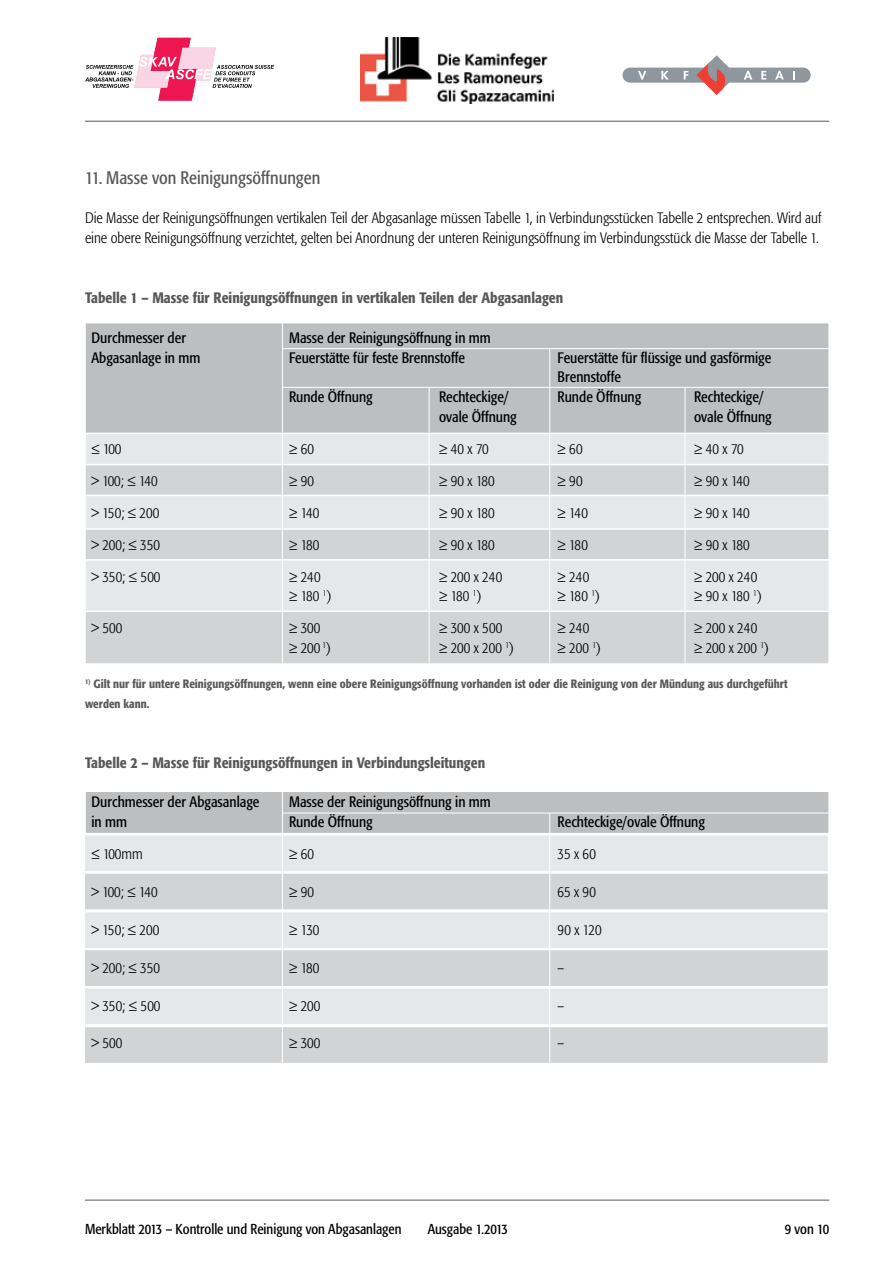
<style>
.page{position:relative;width:893px;height:1263px;background:#fff}
.page>*{position:absolute;margin:0;border:0;box-sizing:border-box;transform-origin:0 0}
.t1{font:condensed 18px "Formata";color:#58595b}
.t2{font:300 condensed 15px/19.8px "Formata";color:#000}
.t3{font:condensed 15px/19.8px "Formata";color:#000}
.t4{font:500 condensed 15px "Formata";color:#58595b}
.t5{font:condensed 14.25px "Formata";color:#000}
.t6{font:500 condensed 12px/19.8px "Formata";color:#58595b}
</style>
<div class="page">
<hr style="left:85px;top:121px;width:744px;height:1px;background:#58595b">
<div style="left:622px;top:68px;width:189px;height:15px;background:#8e979d;border-radius:7px"></div>
<svg style="left:697px;top:55px;width:39px;height:40px"></svg>
<svg style="left:638px;top:71px;width:8px;height:9px"></svg>
<svg style="left:661px;top:71px;width:8px;height:9px"></svg>
<svg style="left:684px;top:71px;width:4px;height:9px"></svg>
<svg style="left:744px;top:71px;width:8px;height:9px"></svg>
<svg style="left:761px;top:71px;width:5px;height:9px"></svg>
<svg style="left:775px;top:71px;width:9px;height:9px"></svg>
<svg style="left:793px;top:71px;width:2px;height:9px"></svg>
<img style="left:360px;top:37px;width:193px;height:66px">
<svg style="left:85px;top:38px;width:189px;height:63px"></svg>
<hr style="left:85px;top:1200px;width:744px;height:1px;background:#58595b">
<div style="left:84px;top:790px;width:746px;height:44px;background:#bcbec0;border:2px solid #fff"></div>
<div style="left:84px;top:834px;width:745px;height:39px;background:#e6e7e8;border:2px solid #fff"></div>
<div style="left:84px;top:872px;width:745px;height:39px;background:#d1d3d4;border:2px solid #fff"></div>
<div style="left:84px;top:911px;width:745px;height:38px;background:#e6e7e8;border:2px solid #fff"></div>
<div style="left:84px;top:949px;width:745px;height:38px;background:#d1d3d4;border:2px solid #fff"></div>
<div style="left:84px;top:987px;width:745px;height:39px;background:#e6e7e8;border:2px solid #fff"></div>
<div style="left:84px;top:1026px;width:745px;height:38px;background:#d1d3d4;border:2px solid #fff"></div>
<hr style="left:282px;top:789px;width:1px;height:282px;background:#fff">
<hr style="left:549px;top:813px;width:1px;height:258px;background:#fff">
<hr style="left:282px;top:813px;width:548px;height:1px;background:#fff">
<div style="left:84px;top:322px;width:746px;height:120px;background:#bcbec0;border:2px solid #fff"></div>
<div style="left:84px;top:433px;width:746px;height:35px;background:#e6e7e8;border:2px solid #fff"></div>
<div style="left:84px;top:556px;width:746px;height:58px;background:#e6e7e8;border:2px solid #fff"></div>
<div style="left:84px;top:464px;width:746px;height:35px;background:#d1d3d4;border:2px solid #fff"></div>
<div style="left:84px;top:610px;width:746px;height:55px;background:#d1d3d4;border:2px solid #fff"></div>
<div style="left:84px;top:525px;width:746px;height:36px;background:#d1d3d4;border:2px solid #fff"></div>
<div style="left:84px;top:495px;width:746px;height:35px;background:#e6e7e8;border:2px solid #fff"></div>
<hr style="left:282px;top:318px;width:1px;height:350px;background:#fff">
<hr style="left:549px;top:348px;width:1px;height:320px;background:#fff">
<hr style="left:429px;top:387px;width:1px;height:281px;background:#fff">
<hr style="left:685px;top:387px;width:1px;height:281px;background:#fff">
<hr style="left:282px;top:348px;width:548px;height:1px;background:#fff">
<hr style="left:282px;top:387px;width:548px;height:1px;background:#fff">
<p class="t1" style="left:85px;top:167px;width:237px">11. Masse von Reinigungsöffnungen</p>
<p class="t2" style="left:85px;top:208px;width:738px">Die Masse der Reinigungsöffnungen vertikalen Teil der Abgasanlage müssen Tabelle 1, in Verbindungsstücken Tabelle 2 entsprechen. Wird auf eine obere Reinigungsöffnung verzichtet, gelten bei Anordnung der unteren Reinigungsöffnung im Verbindungsstück die Masse der Tabelle 1.</p>
<p class="t4" style="left:85px;top:288px;width:480px">Tabelle 1 – Masse für Reinigungsöffnungen in vertikalen Teilen der Abgasanlagen</p>
<p class="t3" style="left:91px;top:328px;width:96px">Durchmesser der</p>
<p class="t3" style="left:289px;top:328px;width:203px">Masse der Reinigungsöffnung in mm</p>
<p class="t3" style="left:91px;top:347px;width:110px">Abgasanlage in mm</p>
<p class="t3" style="left:289px;top:347px;width:178px">Feuerstätte für feste Brennstoffe</p>
<p class="t3" style="left:558px;top:347px;width:215px">Feuerstätte für flüssige und gasförmige<br>Brennstoffe</p>
<p class="t3" style="left:289px;top:387px;width:85px">Runde Öffnung</p>
<p class="t3" style="left:439px;top:387px;width:71px">Rechteckige/</p>
<p class="t3" style="left:558px;top:387px;width:85px">Runde Öffnung</p>
<p class="t3" style="left:694px;top:387px;width:71px">Rechteckige/</p>
<p class="t3" style="left:439px;top:407px;width:79px">ovale Öffnung</p>
<p class="t3" style="left:694px;top:407px;width:79px">ovale Öffnung</p>
<p class="t2" style="left:91px;top:439px;width:32px">≤ 100</p>
<p class="t2" style="left:289px;top:439px;width:27px">≥ 60</p>
<p class="t2" style="left:439px;top:439px;width:51px">≥ 40 x 70</p>
<p class="t2" style="left:558px;top:439px;width:27px">≥ 60</p>
<p class="t2" style="left:694px;top:439px;width:51px">≥ 40 x 70</p>
<p class="t2" style="left:91px;top:471px;width:68px">&gt; 100; ≤ 140</p>
<p class="t2" style="left:289px;top:471px;width:27px">≥ 90</p>
<p class="t2" style="left:439px;top:471px;width:57px">≥ 90 x 180</p>
<p class="t2" style="left:558px;top:471px;width:27px">≥ 90</p>
<p class="t2" style="left:694px;top:471px;width:57px">≥ 90 x 140</p>
<p class="t2" style="left:91px;top:503px;width:69px">&gt; 150; ≤ 200</p>
<p class="t2" style="left:289px;top:503px;width:32px">≥ 140</p>
<p class="t2" style="left:439px;top:503px;width:57px">≥ 90 x 180</p>
<p class="t2" style="left:558px;top:503px;width:32px">≥ 140</p>
<p class="t2" style="left:694px;top:503px;width:57px">≥ 90 x 140</p>
<p class="t2" style="left:91px;top:535px;width:70px">&gt; 200; ≤ 350</p>
<p class="t2" style="left:289px;top:535px;width:32px">≥ 180</p>
<p class="t2" style="left:439px;top:535px;width:57px">≥ 90 x 180</p>
<p class="t2" style="left:558px;top:535px;width:32px">≥ 180</p>
<p class="t2" style="left:694px;top:535px;width:57px">≥ 90 x 180</p>
<p class="t2" style="left:91px;top:566px;width:71px">&gt; 350; ≤ 500</p>
<p class="t2" style="left:289px;top:566px;width:33px">≥ 240</p>
<p class="t2" style="left:439px;top:566px;width:65px">≥ 200 x 240</p>
<p class="t2" style="left:558px;top:566px;width:33px">≥ 240</p>
<p class="t2" style="left:694px;top:566px;width:65px">≥ 200 x 240</p>
<p class="t2" style="left:289px;top:586px;width:44px">≥ 180 <sup>1</sup>)</p>
<p class="t2" style="left:439px;top:586px;width:44px">≥ 180 <sup>1</sup>)</p>
<p class="t2" style="left:558px;top:586px;width:44px">≥ 180 <sup>1</sup>)</p>
<p class="t2" style="left:694px;top:586px;width:69px">≥ 90 x 180 <sup>1</sup>)</p>
<p class="t2" style="left:91px;top:618px;width:32px">&gt; 500</p>
<p class="t2" style="left:289px;top:618px;width:33px">≥ 300</p>
<p class="t2" style="left:439px;top:618px;width:65px">≥ 300 x 500</p>
<p class="t2" style="left:558px;top:618px;width:33px">≥ 240</p>
<p class="t2" style="left:694px;top:618px;width:65px">≥ 200 x 240</p>
<p class="t2" style="left:289px;top:638px;width:43px">≥ 200 <sup>1</sup>)</p>
<p class="t2" style="left:439px;top:638px;width:76px">≥ 200 x 200 <sup>1</sup>)</p>
<p class="t2" style="left:558px;top:638px;width:45px">≥ 200 <sup>1</sup>)</p>
<p class="t2" style="left:694px;top:638px;width:76px">≥ 200 x 200 <sup>1</sup>)</p>
<p class="t6" style="left:85px;top:674px;width:704px"><sup>1)</sup> Gilt nur für untere Reinigungsöffnungen, wenn eine obere Reinigungsöffnung vorhanden ist oder die Reinigung von der Mündung aus durchgeführt werden kann.</p>
<p class="t4" style="left:85px;top:753px;width:402px">Tabelle 2 – Masse für Reinigungsöffnungen in Verbindungsleitungen</p>
<p class="t3" style="left:91px;top:792px;width:170px">Durchmesser der Abgasanlage</p>
<p class="t3" style="left:289px;top:792px;width:203px">Masse der Reinigungsöffnung in mm</p>
<p class="t3" style="left:91px;top:812px;width:37px">in mm</p>
<p class="t3" style="left:289px;top:812px;width:85px">Runde Öffnung</p>
<p class="t3" style="left:558px;top:812px;width:149px">Rechteckige/ovale Öffnung</p>
<p class="t2" style="left:91px;top:844px;width:53px">≤ 100mm</p>
<p class="t2" style="left:289px;top:844px;width:27px">≥ 60</p>
<p class="t2" style="left:558px;top:844px;width:40px">35 x 60</p>
<p class="t2" style="left:91px;top:882px;width:68px">&gt; 100; ≤ 140</p>
<p class="t2" style="left:289px;top:882px;width:27px">≥ 90</p>
<p class="t2" style="left:558px;top:882px;width:40px">65 x 90</p>
<p class="t2" style="left:91px;top:920px;width:69px">&gt; 150; ≤ 200</p>
<p class="t2" style="left:289px;top:920px;width:32px">≥ 130</p>
<p class="t2" style="left:558px;top:920px;width:46px">90 x 120</p>
<p class="t2" style="left:91px;top:958px;width:70px">&gt; 200; ≤ 350</p>
<p class="t2" style="left:289px;top:958px;width:32px">≥ 180</p>
<p class="t2" style="left:558px;top:958px;width:8px">–</p>
<p class="t2" style="left:91px;top:995px;width:71px">&gt; 350; ≤ 500</p>
<p class="t2" style="left:289px;top:995px;width:33px">≥ 200</p>
<p class="t2" style="left:558px;top:995px;width:8px">–</p>
<p class="t2" style="left:91px;top:1033px;width:32px">&gt; 500</p>
<p class="t2" style="left:289px;top:1033px;width:33px">≥ 300</p>
<p class="t2" style="left:558px;top:1033px;width:8px">–</p>
<p class="t5" style="left:85px;top:1220px;width:318px">Merkblatt 2013 – Kontrolle und Reinigung von Abgasanlagen</p>
<p class="t5" style="left:428px;top:1220px;width:82px">Ausgabe 1.2013</p>
<p class="t5" style="left:785px;top:1220px;width:46px">9 von 10</p>
</div>
